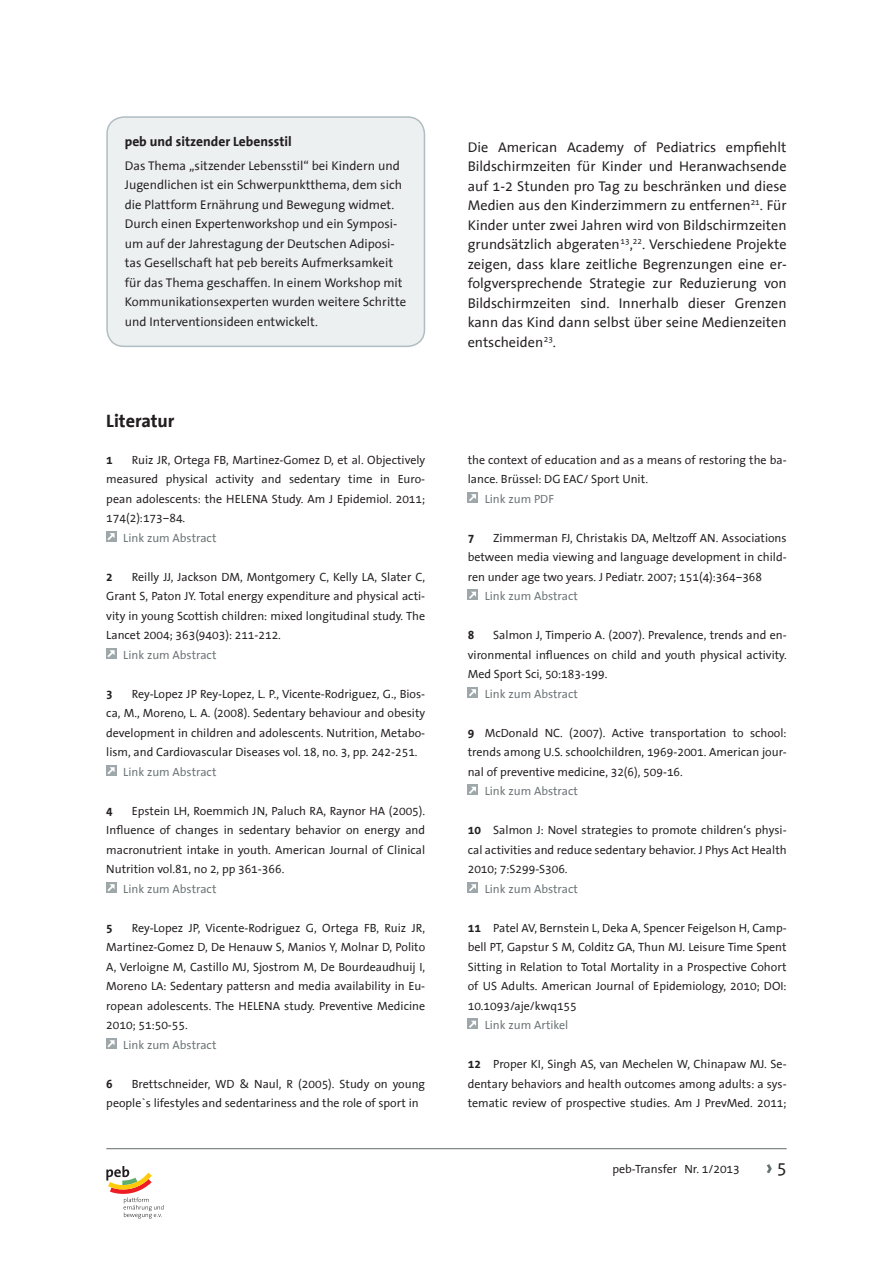
<style>
.page{position:relative;width:893px;height:1263px;background:#fff}
.page>*{position:absolute;margin:0;border:0;box-sizing:border-box;transform-origin:0 0}
.t1{font:700 18.15px "The Sans Office";color:#231f20}
.t2{font:18px "The Sans Office";color:#231f20}
.t3{font:14.25px/19.5px "The Sans Office";color:#231f20;text-align:justify}
.t4{font:700 13.5px "The Sans Office";color:#231f20}
.t5{font:12.75px/19.5px "The Sans Office";color:#231f20}
.t6{font:12px/19.5px "The Sans Office";color:#231f20;text-align:justify}
.t7{font:12px "The Sans Office";color:#697374}
.t8{font:700 12px "The Sans Office";color:#231f20}
.s1{font-weight:700}
</style>
<div class="page">
<hr style="left:106px;top:1148px;width:681px;height:1px;background:#697374">
<svg style="left:767px;top:1164px;width:5px;height:9px"></svg>
<svg style="left:106px;top:1166px;width:57px;height:53px"></svg>
<div style="left:106px;top:531px;width:11px;height:11px;background:#9ea7a9"></div>
<svg style="left:107px;top:533px;width:8px;height:7px"></svg>
<div style="left:106px;top:648px;width:11px;height:10px;background:#9ea7a9"></div>
<svg style="left:107px;top:650px;width:8px;height:7px"></svg>
<div style="left:106px;top:765px;width:11px;height:11px;background:#9ea7a9"></div>
<svg style="left:107px;top:767px;width:8px;height:7px"></svg>
<div style="left:106px;top:882px;width:11px;height:11px;background:#9ea7a9"></div>
<svg style="left:107px;top:884px;width:8px;height:7px"></svg>
<div style="left:106px;top:1038px;width:11px;height:11px;background:#9ea7a9"></div>
<svg style="left:107px;top:1040px;width:8px;height:7px"></svg>
<div style="left:468px;top:492px;width:10px;height:10px;background:#9ea7a9"></div>
<svg style="left:469px;top:494px;width:7px;height:7px"></svg>
<svg style="left:468px;top:590px;width:10px;height:10px"></svg>
<svg style="left:469px;top:592px;width:7px;height:7px"></svg>
<div style="left:468px;top:687px;width:10px;height:11px;background:#9ea7a9"></div>
<svg style="left:469px;top:689px;width:7px;height:7px"></svg>
<svg style="left:468px;top:785px;width:10px;height:10px"></svg>
<svg style="left:469px;top:787px;width:7px;height:7px"></svg>
<div style="left:468px;top:882px;width:10px;height:11px;background:#9ea7a9"></div>
<svg style="left:469px;top:884px;width:7px;height:7px"></svg>
<svg style="left:468px;top:1019px;width:10px;height:10px"></svg>
<svg style="left:469px;top:1021px;width:7px;height:7px"></svg>
<div style="left:107px;top:117px;width:317px;height:229px;background:#edf0f1;border-radius:17px"></div>
<div style="left:106px;top:116px;width:319px;height:231px;border:2px solid #b0bdc2;border-radius:17px"></div>
<p class="t4" style="left:125px;top:135px;width:168px">peb und sitzender Lebensstil</p>
<p class="t5" style="left:125px;top:156px;width:283px">Das Thema „sitzender Lebensstil“ bei Kindern und Jugendlichen ist ein Schwerpunktthema, dem sich die Plattform Ernährung und Bewegung widmet.<br>Durch einen Expertenworkshop und ein Symposi&shy;um auf der Jahrestagung der Deutschen Adiposi&shy;tas Gesellschaft hat peb bereits Aufmerksamkeit für das Thema geschaffen. In einem Workshop mit Kommunikationsexperten wurden weitere Schritte und Interventionsideen entwickelt.</p>
<h1 class="t1" style="left:106px;top:411px;width:70px">Literatur</h1>
<p class="t8" style="left:106px;top:453px;width:8px">1</p>
<p class="t6" style="left:106px;top:450px;width:320px;text-indent:26px">Ruiz JR, Ortega FB, Martinez-Gomez D, et al. Objectively measured physical activity and sedentary time in Euro&shy;pean adolescents: the HELENA Study. Am J Epidemiol. 2011; 174(2):173–84.</p>
<p class="t7" style="left:123px;top:531px;width:95px">Link zum Abstract</p>
<p class="t8" style="left:106px;top:570px;width:8px">2</p>
<p class="t6" style="left:106px;top:567px;width:320px;text-indent:26px">Reilly JJ, Jackson DM, Montgomery C, Kelly LA, Slater C, Grant S, Paton JY. Total energy expenditure and physical acti&shy;vity in young Scottish children: mixed longitudinal study. The Lancet 2004; 363(9403): 211-212.</p>
<p class="t7" style="left:123px;top:648px;width:95px">Link zum Abstract</p>
<p class="t8" style="left:106px;top:687px;width:8px">3</p>
<p class="t6" style="left:106px;top:684px;width:320px;text-indent:26px">Rey-Lopez JP Rey-Lopez, L. P., Vicente-Rodriguez, G., Bios&shy;ca, M., Moreno, L. A. (2008). Sedentary behaviour and obesity development in children and adolescents. Nutrition, Metabo&shy;lism, and Cardiovascular Diseases vol. 18, no. 3, pp. 242-251.</p>
<p class="t7" style="left:123px;top:765px;width:95px">Link zum Abstract</p>
<p class="t8" style="left:106px;top:804px;width:8px">4</p>
<p class="t6" style="left:106px;top:801px;width:320px;text-indent:26px">Epstein LH, Roemmich JN, Paluch RA, Raynor HA (2005).<br>Influence of changes in sedentary behavior on energy and macronutrient intake in youth. American Journal of Clinical Nutrition vol.81, no 2, pp 361-366.</p>
<p class="t7" style="left:123px;top:882px;width:95px">Link zum Abstract</p>
<p class="t8" style="left:106px;top:921px;width:8px">5</p>
<p class="t6" style="left:106px;top:918px;width:320px;text-indent:26px">Rey-Lopez JP, Vicente-Rodriguez G, Ortega FB, Ruiz JR, Martinez-Gomez D, De Henauw S, Manios Y, Molnar D, Polito A, Verloigne M, Castillo MJ, Sjostrom M, De Bourdeaudhuij I, Moreno LA: Sedentary pattersn and media availability in Eu&shy;ropean adolescents. The HELENA study. Preventive Medicine 2010; 51:50-55.</p>
<p class="t7" style="left:123px;top:1038px;width:95px">Link zum Abstract</p>
<p class="t8" style="left:106px;top:1077px;width:8px">6</p>
<p class="t6" style="left:106px;top:1074px;width:320px;text-indent:26px">Brettschneider, WD &amp; Naul, R (2005). Study on young people`s lifestyles and sedentariness and the role of sport in</p>
<p class="t3" style="left:468px;top:138px;width:320px">Die American Academy of Pediatrics empfiehlt Bildschirmzeiten für Kinder und Heranwachsende auf 1-2 Stunden pro Tag zu beschränken und diese Medien aus den Kinderzimmern zu entfernen<sup>21</sup>. Für Kinder unter zwei Jahren wird von Bildschirmzeiten grundsätzlich abgeraten<sup>13</sup>,<sup>22</sup>. Verschiedene Projekte zeigen, dass klare zeitliche Begrenzungen eine er&shy;folgversprechende Strategie zur Reduzierung von Bildschirmzeiten sind. Innerhalb dieser Grenzen kann das Kind dann selbst über seine Medienzeiten entscheiden<sup>23</sup>.</p>
<p class="t6" style="left:468px;top:450px;width:320px">the context of education and as a means of restoring the ba&shy;lance. Brüssel: DG EAC/ Sport Unit.</p>
<p class="t7" style="left:485px;top:492px;width:71px">Link zum PDF</p>
<p class="t8" style="left:468px;top:531px;width:8px">7</p>
<p class="t6" style="left:468px;top:528px;width:320px;text-indent:26px">Zimmerman FJ, Christakis DA, Meltzoff AN. Associations between media viewing and language development in child&shy;ren under age two years. J Pediatr. 2007; 151(4):364–368</p>
<p class="t7" style="left:485px;top:590px;width:95px">Link zum Abstract</p>
<p class="t8" style="left:468px;top:629px;width:8px">8</p>
<p class="t6" style="left:468px;top:626px;width:320px;text-indent:26px">Salmon J, Timperio A. (2007). Prevalence, trends and en&shy;vironmental influences on child and youth physical activity.<br>Med Sport Sci, 50:183-199.</p>
<p class="t7" style="left:485px;top:687px;width:95px">Link zum Abstract</p>
<p class="t6" style="left:468px;top:723px;width:320px"><span class="s1">9</span> McDonald NC. (2007). Active transportation to school: trends among U.S. schoolchildren, 1969-2001. American jour&shy;nal of preventive medicine, 32(6), 509-16.</p>
<p class="t7" style="left:485px;top:785px;width:95px">Link zum Abstract</p>
<p class="t6" style="left:468px;top:821px;width:320px"><span class="s1">10</span> Salmon J: Novel strategies to promote children‘s physi&shy;cal activities and reduce sedentary behavior. J Phys Act Health 2010; 7:S299-S306.</p>
<p class="t7" style="left:485px;top:882px;width:95px">Link zum Abstract</p>
<p class="t6" style="left:468px;top:918px;width:320px"><span class="s1">11</span> Patel AV, Bernstein L, Deka A, Spencer Feigelson H, Camp&shy;bell PT, Gapstur S M, Colditz GA, Thun MJ. Leisure Time Spent Sitting in Relation to Total Mortality in a Prospective Cohort of US Adults. American Journal of Epidemiology, 2010; DOI:<br>10.1093/aje/kwq155</p>
<p class="t7" style="left:485px;top:1019px;width:85px">Link zum Artikel</p>
<p class="t6" style="left:468px;top:1055px;width:320px"><span class="s1">12</span> Proper KI, Singh AS, van Mechelen W, Chinapaw MJ. Se&shy;dentary behaviors and health outcomes among adults: a sys&shy;tematic review of prospective studies. Am J PrevMed. 2011;</p>
<p class="t6" style="left:612px;top:1159px;width:129px">peb-Transfer Nr. 1/2013</p>
<h2 class="t2" style="left:777px;top:1159px;width:11px">5</h2>
</div>
